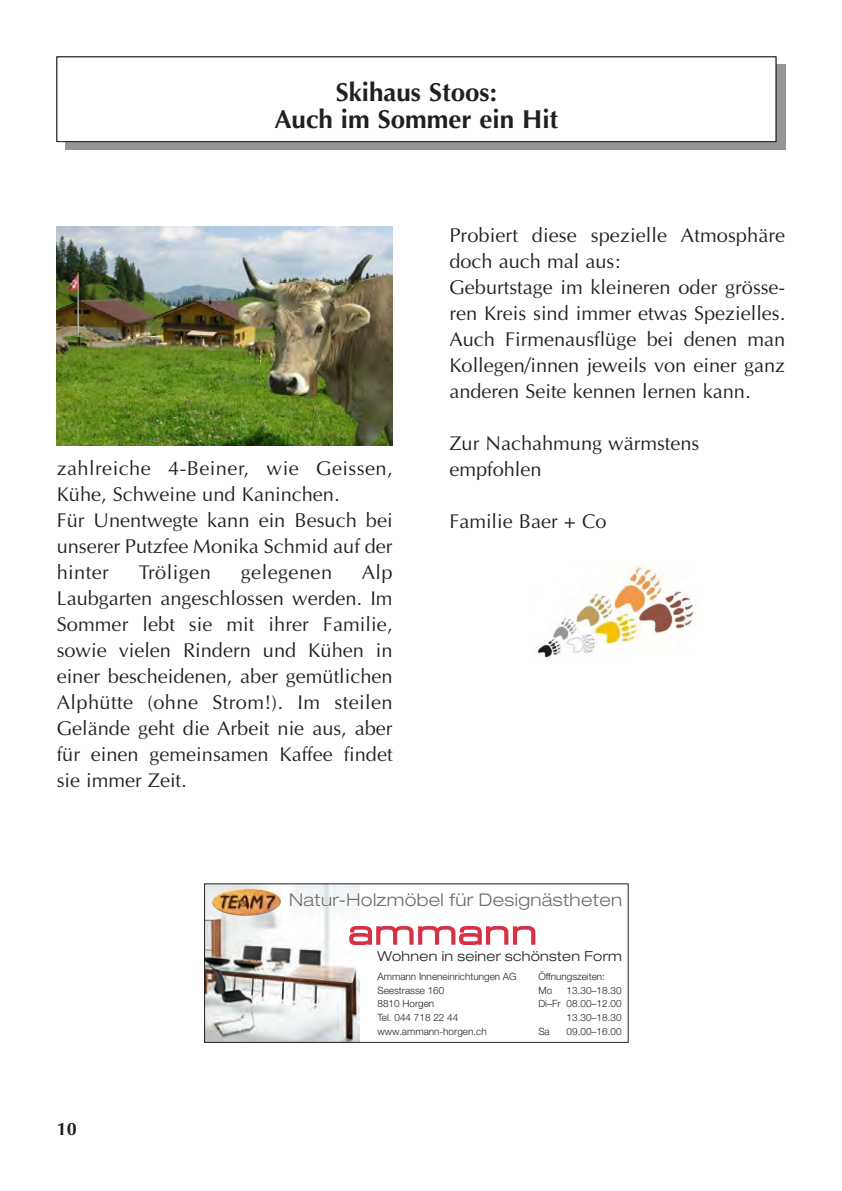
<style>
.page{position:relative;width:842px;height:1191px;background:#fff}
.page>*{position:absolute;margin:0;border:0;box-sizing:border-box;transform-origin:0 0}
.t1{font:700 26px/27.2px "Optima";color:#231f20;text-align:center}
.t2{font:20px/26px "Optima";color:#231f20}
.t3{font:20px "Optima";letter-spacing:.02em;color:#231f20}
.t4{font:700 18px "Optima";color:#231f20}
.t5{font:300 expanded 17.6px "Helvetica Neue LT Pro";letter-spacing:.02em;color:#6e6d67}
.t6{font:300 expanded 13.8px "Helvetica Neue LT Pro";letter-spacing:.02em;color:#231f20}
.t7{font:300 10px/13.8px "Helvetica Neue LT Pro";color:#231f20}
</style>
<div class="page">
<div style="left:65px;top:65px;width:720px;height:85px;background:#939598"></div>
<div style="left:57px;top:57px;width:719px;height:84px;background:#fff"></div>
<div style="left:57px;top:57px;width:719px;height:85px;border:1px solid #231f20"></div>
<img style="left:206px;top:885px;width:154px;height:155px">
<svg style="left:349px;top:926px;width:186px;height:19px"></svg>
<svg style="left:289px;top:892px;width:71px;height:16px"></svg>
<div style="left:361px;top:896px;width:12px;height:11px;border:1px solid #fff;border-radius:50%"></div>
<div style="left:362px;top:897px;width:9px;height:9px;border:1px solid #fff;border-radius:50%"></div>
<img style="left:212px;top:888px;width:69px;height:27px">
<img style="left:537px;top:565px;width:158px;height:96px">
<img style="left:57px;top:227px;width:336px;height:218px">
<h1 class="t1" style="left:275px;top:81px;width:285px">Skihaus Stoos:<br>Auch im Sommer ein Hit</h1>
<p class="t2" style="left:57px;top:457px;width:337px">zahlreiche 4-Beiner, wie Geissen,<br>Kühe, Schweine und Kaninchen.<br>Für Unentwegte kann ein Besuch bei unserer Putzfee Monika Schmid auf der hinter</p>
<p class="t2" style="left:57px;top:561px;width:337px;text-align:justify;text-indent:305px">Alp Laubgarten angeschlossen werden. Im Sommer lebt sie mit ihrer Familie, sowie vielen Rindern und Kühen in einer bescheidenen, aber gemütlichen Alphütte (ohne Strom!). Im steilen Gelände geht die Arbeit nie aus, aber für einen gemeinsamen Kaffee findet sie immer Zeit.</p>
<p class="t3" style="left:139px;top:564px;width:74px">Tröligen</p>
<p class="t3" style="left:241px;top:564px;width:93px">gelegenen</p>
<p class="t2" style="left:449px;top:224px;width:337px">Probiert diese spezielle Atmosphäre doch auch mal aus:<br>Geburtstage im kleineren oder grösse&shy;ren Kreis sind immer etwas Spezielles.<br>Auch Firmenausflüge bei denen man Kollegen/innen jeweils von einer ganz anderen Seite kennen lernen kann.</p>
<p class="t2" style="left:449px;top:432px;width:252px">Zur Nachahmung wärmstens empfohlen</p>
<p class="t2" style="left:449px;top:510px;width:159px">Familie Baer + Co</p>
<p class="t5" style="left:289px;top:889px;width:335px">Natur-Holzmöbel für Designästheten</p>
<p class="t4" style="left:57px;top:1121px;width:22px">10</p>
<p class="t6" style="left:377px;top:947px;width:246px">Wohnen in seiner schönsten Form</p>
<p class="t7" style="left:377px;top:969px;width:141px">Ammann Inneneinrichtungen AG<br>Seestrasse 160<br>8810 Horgen<br>Tel. 044 718 22 44 www.ammann-horgen.ch</p>
<p class="t7" style="left:538px;top:969px;width:68px">Öffnungszeiten:<br>Mo</p>
<p class="t7" style="left:567px;top:983px;width:56px">13.30–18.30</p>
<p class="t7" style="left:538px;top:997px;width:85px">Di–Fr 08.00–12.00</p>
<p class="t7" style="left:567px;top:1010px;width:56px">13.30–18.30</p>
<p class="t7" style="left:538px;top:1024px;width:13px">Sa</p>
<p class="t7" style="left:567px;top:1024px;width:56px">09.00–16.00</p>
</div>
